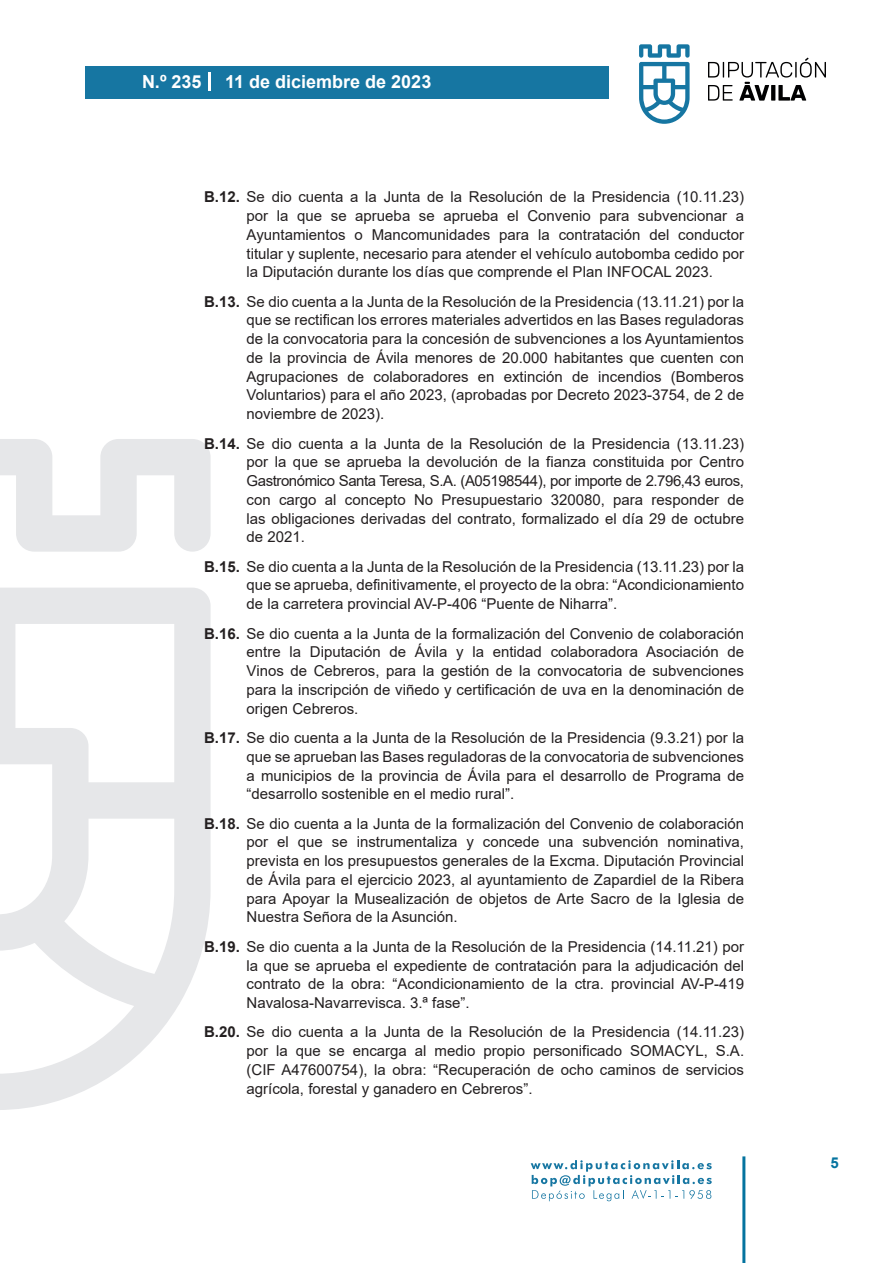
<style>
.page{position:relative;width:893px;height:1263px;background:#fff}
.page>*{position:absolute;margin:0;border:0;box-sizing:border-box;transform-origin:0 0}
.t1{font:700 18px "Arial";color:#fff}
.texto_normal{font:15px/18.8px "Arial";color:#231f20;text-align:justify}
.t2{font:700 15px "Arial";color:#04739f}
.s1{font-weight:700}
</style>
<div class="page">
<svg style="left:531px;top:1160px;width:181px;height:41px"></svg>
<div style="left:85px;top:66px;width:523px;height:33px;background:#1676a2"></div>
<svg style="left:639px;top:44px;width:51px;height:80px"></svg>
<svg style="left:708px;top:58px;width:118px;height:43px"></svg>
<hr style="left:742px;top:1156px;width:3px;height:107px;background:#04739f">
<svg style="left:208px;top:72px;width:2px;height:18px"></svg>
<svg style="left:0;top:439px;width:211px;height:671px"></svg>
<p class="t1" style="left:142px;top:69px;width:61px">N.º 235</p>
<p class="t1" style="left:225px;top:69px;width:208px">11 de diciembre de 2023</p>
<p class="texto_normal" style="left:247px;top:188px;width:499px;text-indent:-43px"><span class="s1">B.12.</span> Se dio cuenta a la Junta de la Resolución de la Presidencia (10.11.23) por la que se aprueba se aprueba el Convenio para subvencionar a Ayuntamientos o Mancomunidades para la contratación del conductor titular y suplente, necesario para atender el vehículo autobomba cedido por la Diputación durante los días que comprende el Plan INFOCAL 2023.</p>
<p class="texto_normal" style="left:247px;top:292px;width:499px;text-indent:-43px"><span class="s1">B.13.</span> Se dio cuenta a la Junta de la Resolución de la Presidencia (13.11.21) por la que se rectifican los errores materiales advertidos en las Bases reguladoras de la convocatoria para la concesión de subvenciones a los Ayuntamientos de la provincia de Ávila menores de 20.000 habitantes que cuenten con Agrupaciones de colaboradores en extinción de incendios (Bomberos Voluntarios) para el año 2023, (aprobadas por Decreto 2023-3754, de 2 de noviembre de 2023).</p>
<p class="texto_normal" style="left:247px;top:434px;width:499px;text-indent:-43px"><span class="s1">B.14.</span> Se dio cuenta a la Junta de la Resolución de la Presidencia (13.11.23) por la que se aprueba la devolución de la fianza constituida por Centro Gastronómico Santa Teresa, S.A. (A05198544), por importe de 2.796,43 euros, con cargo al concepto No Presupuestario 320080, para responder de las obligaciones derivadas del contrato, formalizado el día 29 de octubre de 2021.</p>
<p class="texto_normal" style="left:247px;top:557px;width:499px;text-indent:-43px"><span class="s1">B.15.</span> Se dio cuenta a la Junta de la Resolución de la Presidencia (13.11.23) por la que se aprueba, definitivamente, el proyecto de la obra: “Acondicionamiento de la carretera provincial AV-P-406 “Puente de Niharra”.</p>
<p class="texto_normal" style="left:247px;top:624px;width:499px;text-indent:-43px"><span class="s1">B.16.</span> Se dio cuenta a la Junta de la formalización del Convenio de colaboración entre la Diputación de Ávila y la entidad colaboradora Asociación de Vinos de Cebreros, para la gestión de la convocatoria de subvenciones para la inscripción de viñedo y certificación de uva en la denominación de origen Cebreros.</p>
<p class="texto_normal" style="left:247px;top:728px;width:499px;text-indent:-43px"><span class="s1">B.17.</span> Se dio cuenta a la Junta de la Resolución de la Presidencia (9.3.21) por la que se aprueban las Bases reguladoras de la convocatoria de subvenciones a municipios de la provincia de Ávila para el desarrollo de Programa de “desarrollo sostenible en el medio rural”.</p>
<p class="texto_normal" style="left:247px;top:814px;width:499px;text-indent:-43px"><span class="s1">B.18.</span> Se dio cuenta a la Junta de la formalización del Convenio de colaboración por el que se instrumentaliza y concede una subvención nominativa, prevista en los presupuestos generales de la Excma. Diputación Provincial de Ávila para el ejercicio 2023, al ayuntamiento de Zapardiel de la Ribera para Apoyar la Musealización de objetos de Arte Sacro de la Iglesia de Nuestra Señora de la Asunción.</p>
<p class="texto_normal" style="left:247px;top:937px;width:499px;text-indent:-43px"><span class="s1">B.19.</span> Se dio cuenta a la Junta de la Resolución de la Presidencia (14.11.21) por la que se aprueba el expediente de contratación para la adjudicación del contrato de la obra: “Acondicionamiento de la ctra. provincial AV-P-419<br>Navalosa-Navarrevisca. 3.ª fase”.</p>
<p class="texto_normal" style="left:247px;top:1023px;width:499px;text-indent:-43px"><span class="s1">B.20.</span> Se dio cuenta a la Junta de la Resolución de la Presidencia (14.11.23) por la que se encarga al medio propio personificado SOMACYL, S.A. (CIF A47600754), la obra: “Recuperación de ocho caminos de servicios agrícola, forestal y ganadero en Cebreros”.</p>
<p class="t2" style="left:831px;top:1152px;width:10px">5</p>
</div>
